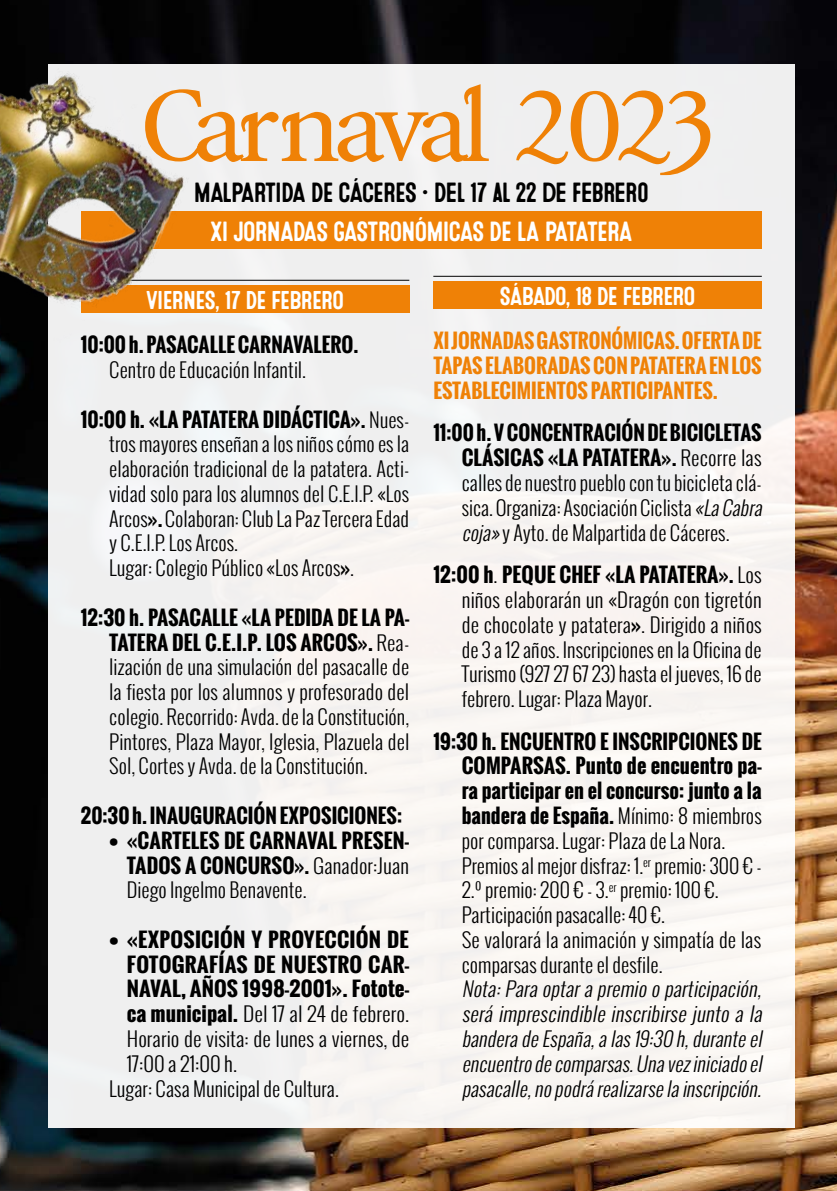
<style>
.page{position:relative;width:837px;height:1191px;background:#fff}
.page>*{position:absolute;margin:0;border:0;box-sizing:border-box;transform-origin:0 0}
.t1{font:27.8px "Microbrew Soft One";letter-spacing:-.05em;color:#000}
.t2{font:27.8px "Microbrew Soft One";letter-spacing:-.05em;color:#fff}
.t3{font:25.8px "Microbrew Soft One";letter-spacing:-.05em;color:#fff}
.t4{font:300 19.8px/24.8px "Oswald";color:#000}
.t5{font:300 19.8px/24.8px "Oswald";color:#000;scale:1.04 1}
.t6{font:italic 300 19.8px/24.8px "Oswald";color:#000;text-align:justify;scale:1.04 1}
.t7{font:700 19.8px/24.8px "Oswald";color:#ef8106;text-align:justify}
.t8{font:700 19.8px/24.8px "Oswald";letter-spacing:.005em;color:#000;text-align:justify;scale:1.04 1}
.t9{font:700 19.8px "Oswald";letter-spacing:.005em;color:#000;scale:1.08 1}
.t10{font:700 19.8px "Oswald";letter-spacing:.005em;color:#000}
.t11{font:300 19.8px "Oswald";color:#000;scale:1.05 1}
.t12{font:300 19.8px "Oswald";color:#000;scale:1.06 1}
.s1{font-weight:700}
.s2{font-weight:700;font-size:18.8px}
.s3{font-size:18.8px}
.s4{font-weight:300}
.s5{font-style:italic}
</style>
<div class="page">
<img style="left:0;top:0;width:836px;height:1191px">
<div style="left:48px;top:64px;width:746px;height:1063px;background:#f4f2f0"></div>
<div style="left:81px;top:211px;width:680px;height:38px;background:#ef8106"></div>
<div style="left:81px;top:285px;width:328px;height:28px;background:#ef8106"></div>
<hr style="left:81px;top:280px;width:328px;height:1px;background:#000">
<div style="left:433px;top:281px;width:328px;height:28px;background:#ef8106"></div>
<hr style="left:433px;top:276px;width:328px;height:1px;background:#000">
<svg style="left:214px;top:84px;width:496px;height:91px"></svg>
<img style="left:0;top:64px;width:214px;height:324px">
<h1 class="t1" style="left:193px;top:176px;width:457px">MALPARTIDA DE CÁCERES • DEL 17 AL 22 DE FEBRERO</h1>
<h1 class="t2" style="left:210px;top:216px;width:424px">XI JORNADAS GASTRONÓMICAS DE LA PATATERA</h1>
<h2 class="t3" style="left:146px;top:285px;width:200px">VIERNES, 17 DE FEBRERO</h2>
<p class="t10" style="left:81px;top:330px;width:279px">10:00 h. PASACALLE CARNAVALERO.</p>
<p class="t4" style="left:109px;top:357px;width:198px">Centro de Educación Infantil.</p>
<p class="t4" style="left:109px;top:407px;width:301px;text-indent:-28px"><span class="s1">10:00 h. «LA PATATERA DIDÁCTICA</span><span class="s2">».</span> Nues&shy;tros mayores enseñan a los niños cómo es la elaboración tradicional de la patatera. Acti&shy;vidad solo para los alumnos del C.E.I.P. «Los Arcos<span class="s2">».</span> Colaboran: Club La Paz Tercera Edad y C.E.I.P. Los Arcos.<br>Lugar: Colegio Público «Los Arcos<span class="s2">»</span>.</p>
<p class="t4" style="left:109px;top:605px;width:301px;text-align:justify;text-indent:-28px"><span class="s1">12:30 h. PASACALLE</span> <span class="s2">«</span><span class="s1">LA PEDIDA DE LA PA-TATERA DEL C.E.I.P. LOS ARCOS</span><span class="s2">».</span> Rea&shy;lización de una simulación del pasacalle de la fiesta por los alumnos y profesorado del colegio. Recorrido: Avda. de la Constitución, Pintores, Plaza Mayor, Iglesia, Plazuela del Sol, Cortes y Avda. de la Constitución.</p>
<p class="t10" style="left:81px;top:801px;width:322px">20:30 h. INAUGURACIÓN EXPOSICIONES:</p>
<p class="t8" style="left:127px;top:828px;width:273px;text-indent:-18px">• «CARTELES DE CARNAVAL PRESEN-TADOS A CONCURSO<span class="s3">».</span> <span class="s4">Ganador:Juan Diego Ingelmo Benavente.</span></p>
<p class="t9" style="left:109px;top:924px;width:279px">• «EXPOSICIÓN Y PROYECCIÓN DE</p>
<p class="t9" style="left:127px;top:949px;width:263px">FOTOGRAFÍAS DE NUESTRO CAR-</p>
<p class="t9" style="left:127px;top:974px;width:263px">NAVAL, AÑOS 1998-2001<span class="s3">»</span>. Fotote-</p>
<p class="t12" style="left:127px;top:1000px;width:268px"><span class="s1">ca municipal.</span> Del 17 al 24 de febrero.</p>
<p class="t11" style="left:127px;top:1025px;width:270px">Horario de visita: de lunes a viernes, de</p>
<p class="t11" style="left:127px;top:1050px;width:106px">17:00 a 21:00 h.</p>
<p class="t4" style="left:109px;top:1075px;width:231px">Lugar: Casa Municipal de Cultura.</p>
<h2 class="t3" style="left:499px;top:281px;width:197px">SÁBADO, 18 DE FEBRERO</h2>
<p class="t7" style="left:433px;top:328px;width:330px">XI JORNADAS GASTRONÓMICAS. OFERTA DE TAPAS ELABORADAS CON PATATERA EN LOS ESTABLECIMIENTOS PARTICIPANTES.</p>
<p class="t5" style="left:461px;top:421px;width:294px;text-indent:-28px"><span class="s1">11:00 h. V CONCENTRACIÓN DE BICICLETAS CLÁSICAS «LA PATATERA</span><span class="s2">».</span> Recorre las calles de nuestro pueblo con tu bicicleta clá&shy;sica. Organiza: Asociación Ciclista <span class="s5">«LaCabra coja»</span>y Ayto. de Malpartida de Cáceres.</p>
<p class="t5" style="left:461px;top:562px;width:290px;text-align:justify;text-indent:-28px"><span class="s1">12:00 h</span>. <span class="s1">PEQUE CHEF</span> <span class="s2">«</span><span class="s1">LA PATATERA</span><span class="s2">».</span> Los niños elaborarán un «Dragón con tigretón de chocolate y patatera<span class="s2">»</span>. Dirigido a niños de 3 a 12 años. Inscripciones en la Oficina de Turismo (927 27 67 23) hasta el jueves, 16 de febrero. Lugar: Plaza Mayor.</p>
<p class="t4" style="left:461px;top:729px;width:301px;text-indent:-28px"><span class="s1">19:30 h. ENCUENTRO E INSCRIPCIONES DE COMPARSAS. Punto de encuentro pa&shy;ra participar en el concurso: junto a la bandera de España.</span> Mínimo: 8 miembros por comparsa. Lugar: Plaza de La Nora.<br>Premios al mejor disfraz: 1.<sup>er</sup> premio: 300 € - 2.º premio: 200 € - 3.<sup>er</sup> premio: 100 €.<br>Participación pasacalle: 40 €.<br>Se valorará la animación y simpatía de las comparsas durante el desfile.</p>
<p class="t6" style="left:461px;top:976px;width:294px">Nota:Paraoptarapremiooparticipación, será imprescindible inscribirse junto a la banderadeEspaña,alas19:30 h,duranteel encuentrodecomparsas.Unaveziniciadoel pasacalle,nopodrárealizarselainscripción.</p>
</div>
